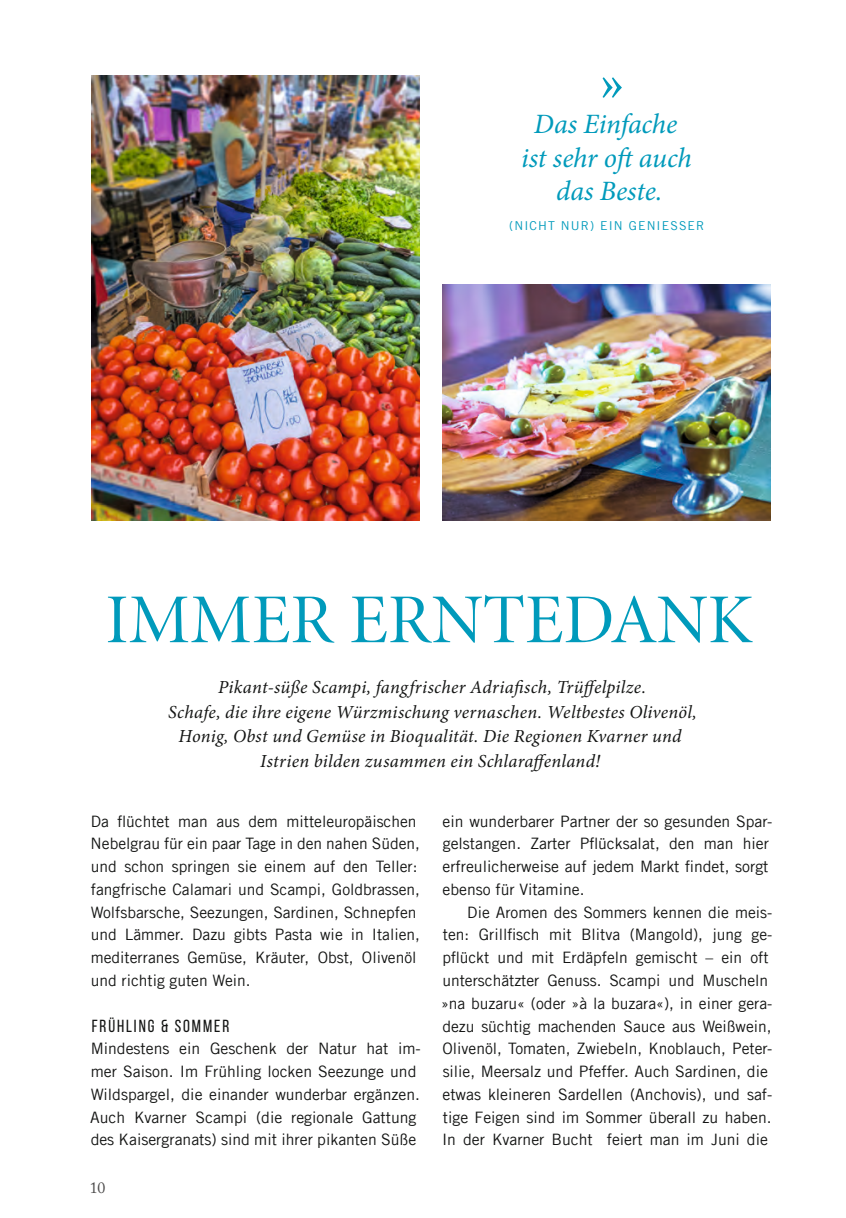
<style>
.page{position:relative;width:846px;height:1218px;background:#fff}
.page>*{position:absolute;margin:0;border:0;box-sizing:border-box;transform-origin:0 0}
._2019_Headline_30{font:70px "Minion Display";color:#009abb}
.t1{font:56px "Minion Pro";color:#009abb}
._2019_Zitat{font:italic 28px "Minion Pro";letter-spacing:-.01em;color:#009abb}
._2019_Vorspann{font:italic 18.38px/24.5px "Minion Pro";letter-spacing:.01em;color:#131413;text-align:center}
._2019_Zwischentitel{font:17.5px "Bebas Neue";letter-spacing:.11em;color:#131413}
._2019_Fließtext_Bloc{font:15.75px/22.8px "Trade Gothic LT Com";color:#131413}
.t2{font:15.75px "Adobe Caslon Pro";color:#4c4b4b}
.t3{font:12.25px "Trade Gothic LT Com";letter-spacing:.09em;color:#009abb}
</style>
<div class="page">
<img style="left:91px;top:75px;width:328px;height:445px">
<img style="left:442px;top:284px;width:327px;height:237px">
<p class="t1" style="left:599px;top:45px;width:26px">»</p>
<p class="_2019_Zitat" style="left:533px;top:105px;width:145px">Das Einfache</p>
<p class="_2019_Zitat" style="left:520px;top:138px;width:172px">ist sehr oft auch</p>
<p class="_2019_Zitat" style="left:556px;top:172px;width:108px">das Beste.</p>
<p class="t3" style="left:509px;top:218px;width:196px">(NICHT NUR) EIN GENIESSER</p>
<p class="_2019_Headline_30" style="left:105px;top:586px;width:648px">IMMER ERNTEDANK</p>
<p class="_2019_Vorspann" style="left:168px;top:674px;width:530px">Pikant-süße Scampi, fangfrischer Adriafisch, Trüffelpilze.<br>Schafe, die ihre eigene Würzmischung vernaschen. Weltbestes Olivenöl, Honig, Obst und Gemüse in Bioqualität. Die Regionen Kvarner und Istrien bilden zusammen ein Schlaraffenland!</p>
<p class="_2019_Fließtext_Bloc" style="left:91px;top:809px;width:330px">Da flüchtet man aus dem mitteleuropäischen Nebelgrau für ein paar Tage in den nahen Süden, und schon springen sie einem auf den Teller: fangfrische Calamari und Scampi, Goldbrassen, Wolfsbarsche, Seezungen, Sardinen, Schnepfen und Lämmer. Dazu gibts Pasta wie in Italien, mediterranes Gemüse, Kräuter, Obst, Olivenöl und richtig guten Wein.</p>
<p class="_2019_Zwischentitel" style="left:92px;top:1015px;width:139px">FRÜHLING &amp; SOMMER</p>
<p class="_2019_Fließtext_Bloc" style="left:90px;top:1036px;width:332px">Mindestens ein Geschenk der Natur hat im&shy;mer Saison. Im Frühling locken Seezunge und Wildspargel, die einander wunderbar ergänzen.<br>Auch Kvarner Scampi (die regionale Gattung des Kaisergranats) sind mit ihrer pikanten Süße</p>
<p class="t2" style="left:90px;top:1177px;width:17px">10</p>
<p class="_2019_Fließtext_Bloc" style="left:442px;top:809px;width:331px">ein wunderbarer Partner der so gesunden Spar&shy;gelstangen. Zarter Pflücksalat, den man hier erfreulicherweise auf jedem Markt findet, sorgt ebenso für Vitamine.</p>
<p class="_2019_Fließtext_Bloc" style="left:441px;top:900px;width:333px;text-indent:26px">Die Aromen des Sommers kennen die meis&shy;ten: Grillfisch mit Blitva (Mangold), jung ge&shy;pflückt und mit Erdäpfeln gemischt – ein oft unterschätzter Genuss. Scampi und Muscheln »na buzaru« (oder »à la buzara«), in einer gera&shy;dezu süchtig machenden Sauce aus Weißwein, Olivenöl, Tomaten, Zwiebeln, Knoblauch, Peter&shy;silie, Meersalz und Pfeffer. Auch Sardinen, die etwas kleineren Sardellen (Anchovis), und saf&shy;tige Feigen sind im Sommer überall zu haben.<br>In der Kvarner Bucht feiert man im Juni die</p>
</div>
